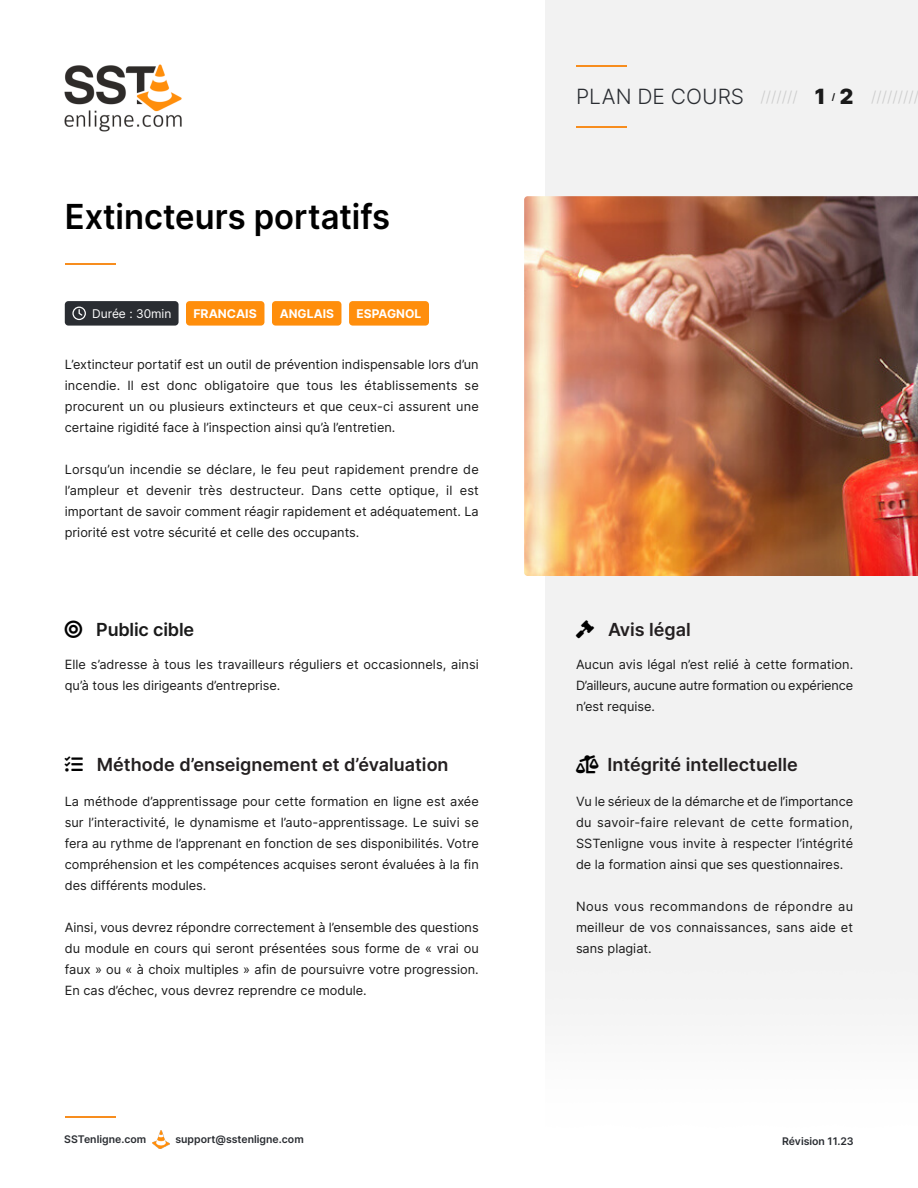
<style>
.page{position:relative;width:918px;height:1188px;background:#fff}
.page>*{position:absolute;margin:0;border:0;box-sizing:border-box;transform-origin:0 0}
.t1{font:600 34.5px "Inter";color:#000;scale:.95 1}
.t2{font:300 21px "Inter";color:#2a2d32}
.t3{font:600 18px "Inter";color:#231f20}
.t4{font:600 18px "Inter";letter-spacing:-.01em;color:#1a1a1a}
.t5{font:300 15px "Inter";color:#ccc}
.t6{font:12.75px/21px "Inter";color:#1a1a1a;text-align:justify}
.t7{font:700 12px "Inter";color:#fff}
.t8{font:12px "Inter";color:#fff}
.t9{font:600 10.5px "Inter";color:#2a2d32}
.t10{font:700 9px "Inter";color:#1a1a1a}
.s1{font-weight:900;font-size:21px;color:#1a1a1a}
.s2{color:#000}
</style>
<div class="page">
<div style="left:545px;top:0;width:373px;height:1016px;background:#f2f2f2"></div>
<img style="left:64px;top:64px;width:118px;height:68px">
<hr style="left:576px;top:65px;width:50px;height:1px;background:#f78d1e">
<hr style="left:576px;top:126px;width:50px;height:1px;background:#f78d1e">
<img style="left:152px;top:1131px;width:18px;height:17px">
<img style="left:524px;top:196px;width:394px;height:380px">
<div style="left:65px;top:301px;width:114px;height:25px;background:#2a2d32;border-radius:4px"></div>
<svg style="left:72px;top:307px;width:14px;height:13px"></svg>
<hr style="left:65px;top:1116px;width:50px;height:1px;background:#f78d1e">
<hr style="left:65px;top:264px;width:50px;height:1px;background:#f78d1e">
<div style="left:349px;top:301px;width:80px;height:25px;background:#ff8e0c;border-radius:4px"></div>
<div style="left:186px;top:301px;width:78px;height:25px;background:#ff8e0c;border-radius:4px"></div>
<div style="left:272px;top:301px;width:69px;height:25px;background:#ff8e0c;border-radius:4px"></div>
<svg style="left:576px;top:620px;width:18px;height:18px"></svg>
<svg style="left:576px;top:756px;width:23px;height:18px"></svg>
<h2 class="t2" style="left:576px;top:84px;width:170px">PLAN DE COURS</h2>
<p class="t5" style="left:761px;top:88px;width:66px">/////// <span class="s1">1</span></p>
<p class="t10" style="left:832px;top:91px;width:5px">/</p>
<p class="t5" style="left:840px;top:88px;width:81px"><span class="s1">2</span> /////////</p>
<h1 class="t1" style="left:65px;top:195px;width:344px">Extincteurs portatifs</h1>
<p class="t8" style="left:92px;top:306px;width:81px">Durée : 30min</p>
<p class="t7" style="left:193px;top:306px;width:65px">FRANCAIS</p>
<p class="t7" style="left:280px;top:306px;width:56px">ANGLAIS</p>
<p class="t7" style="left:357px;top:306px;width:66px">ESPAGNOL</p>
<p class="t6" style="left:65px;top:354px;width:415px">L’extincteur portatif est un outil de prévention indispensable lors d’un incendie. Il est donc obligatoire que tous les établissements se procurent un ou plusieurs extincteurs et que ceux-ci assurent une certaine rigidité face à l’inspection ainsi qu’à l’entretien.</p>
<p class="t6" style="left:65px;top:459px;width:416px">Lorsqu’un incendie se déclare, le feu peut rapidement prendre de l’ampleur et devenir très destructeur. Dans cette optique, il est important de savoir comment réagir rapidement et adéquatement. La priorité est votre sécurité et celle des occupants.</p>
<h3 class="t4" style="left:65px;top:618px;width:131px"><span class="s2">◎</span> Public cible</h3>
<h3 class="t3" style="left:608px;top:618px;width:84px">Avis légal</h3>
<p class="t6" style="left:65px;top:654px;width:416px">Elle s’adresse à tous les travailleurs réguliers et occasionnels, ainsi qu’à tous les dirigeants d’entreprise.</p>
<p class="t6" style="left:576px;top:654px;width:279px">Aucun avis légal n’est relié à cette formation.<br>D’ailleurs, aucune autre formation ou expérience n’est requise.</p>
<h3 class="t3" style="left:97px;top:754px;width:353px">Méthode d’enseignement et d’évaluation</h3>
<h3 class="t3" style="left:607px;top:754px;width:192px">Intégrité intellectuelle</h3>
<p class="t6" style="left:65px;top:791px;width:415px">La méthode d’apprentissage pour cette formation en ligne est axée sur l’interactivité, le dynamisme et l’auto-apprentissage. Le suivi se fera au rythme de l’apprenant en fonction de ses disponibilités. Votre compréhension et les compétences acquises seront évaluées à la fin des différents modules.</p>
<p class="t6" style="left:65px;top:917px;width:415px">Ainsi, vous devrez répondre correctement à l’ensemble des questions du module en cours qui seront présentées sous forme de « vrai ou faux » ou « à choix multiples » afin de poursuivre votre progression.<br>En cas d’échec, vous devrez reprendre ce module.</p>
<p class="t6" style="left:576px;top:791px;width:279px">Vu le sérieux de la démarche et de l’importance du savoir-faire relevant de cette formation, SSTenligne vous invite à respecter l’intégrité de la formation ainsi que ses questionnaires.</p>
<p class="t6" style="left:576px;top:896px;width:279px">Nous vous recommandons de répondre au meilleur de vos connaissances, sans aide et sans plagiat.</p>
<p class="t9" style="left:64px;top:1132px;width:83px">SSTenligne.com</p>
<p class="t9" style="left:175px;top:1132px;width:130px">support@sstenligne.com</p>
<p class="t9" style="left:782px;top:1135px;width:73px">Révision 11.23</p>
</div>
